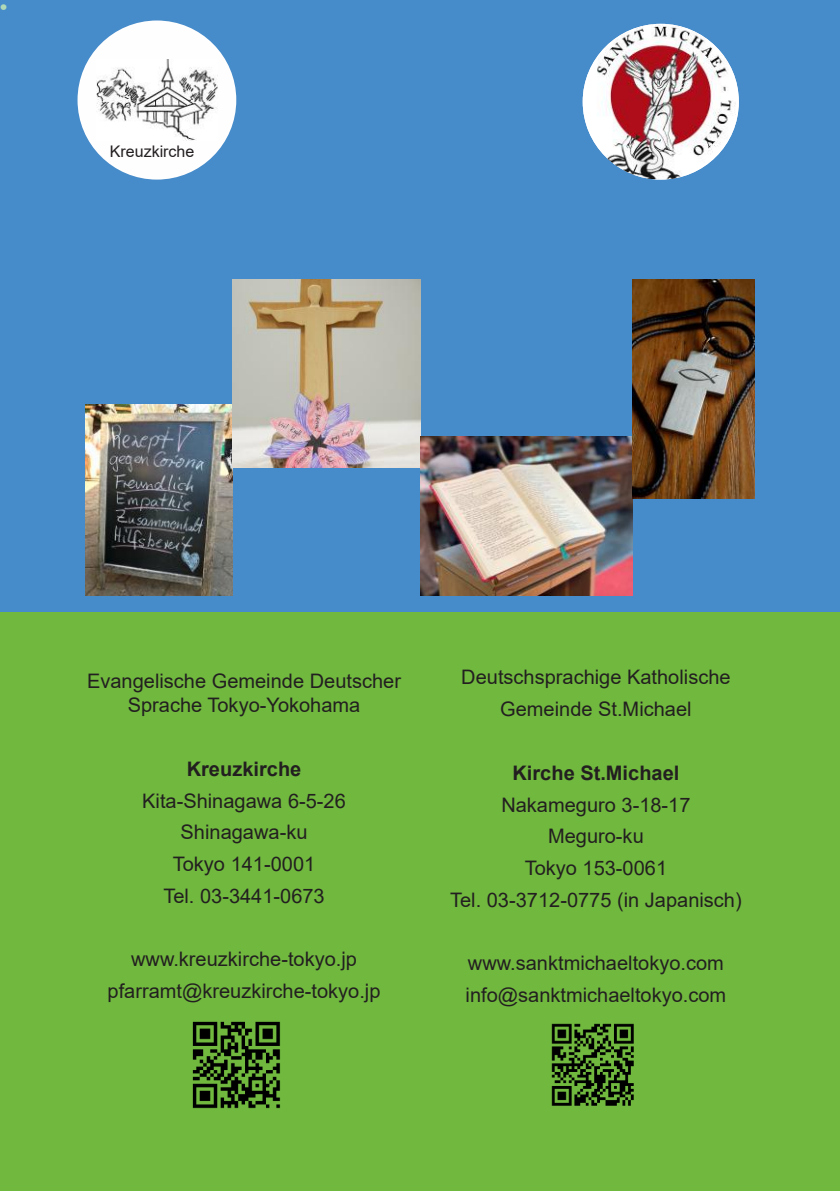
<style>
.page{position:relative;width:840px;height:1191px;background:#fff}
.page>*{position:absolute;margin:0;border:0;box-sizing:border-box;transform-origin:0 0}
.t1{font:20px/31.8px "Arial";color:#231f20;text-align:center}
.t2{font:700 20px "Arial";color:#231f20}
.t3{font:700 20px "Arial";color:rgb(225 254 175/.69)}
.t4{font:16px "Arial";color:#231f20}
</style>
<div class="page">
<div style="left:0;top:0;width:839px;height:1191px;background:#468bca"></div>
<img style="left:85px;top:405px;width:147px;height:190px">
<div style="left:0;top:612px;width:839px;height:579px;background:#70b93e"></div>
<div style="left:59px;top:0;width:233px;height:233px;background:#468bca;border:1px solid #468bca;border-radius:50%"></div>
<div style="left:547px;top:0;width:233px;height:233px;background:#468bca;border:1px solid #468bca;border-radius:50%"></div>
<div style="left:77px;top:21px;width:159px;height:159px;background:#fefefe;border-radius:50%"></div>
<img style="left:96px;top:60px;width:121px;height:80px">
<img style="left:232px;top:280px;width:188px;height:187px">
<img style="left:420px;top:436px;width:212px;height:159px">
<img style="left:582px;top:24px;width:156px;height:156px;border-radius:50%">
<img style="left:192px;top:1021px;width:89px;height:88px">
<img style="left:551px;top:1023px;width:83px;height:83px">
<img style="left:631px;top:280px;width:123px;height:218px">
<p class="t3" style="left:0;top:0;width:8px">•</p>
<p class="t4" style="left:110px;top:146px;width:86px">Kreuzkirche</p>
<p class="t1" style="left:87px;top:671px;width:315px;line-height:23.8px">Evangelische Gemeinde Deutscher<br>Sprache Tokyo-Yokohama</p>
<p class="t2" style="left:187px;top:761px;width:116px">Kreuzkirche</p>
<p class="t1" style="left:142px;top:786px;width:205px">Kita-Shinagawa 6-5-26<br>Shinagawa-ku<br>Tokyo 141-0001<br>Tel. 03-3441-0673</p>
<p class="t1" style="left:107px;top:945px;width:274px">www.kreuzkirche-tokyo.jp pfarramt@kreuzkirche-tokyo.jp</p>
<p class="t1" style="left:461px;top:663px;width:271px">Deutschsprachige Katholische<br>Gemeinde St.Michael</p>
<p class="t2" style="left:512px;top:765px;width:168px">Kirche St.Michael</p>
<p class="t1" style="left:450px;top:790px;width:293px">Nakameguro 3-18-17<br>Meguro-ku<br>Tokyo 153-0061<br>Tel. 03-3712-0775 (in Japanisch)</p>
<p class="t1" style="left:465px;top:949px;width:262px;text-align:left">www.sanktmichaeltokyo.com info@sanktmichaeltokyo.com</p>
</div>
